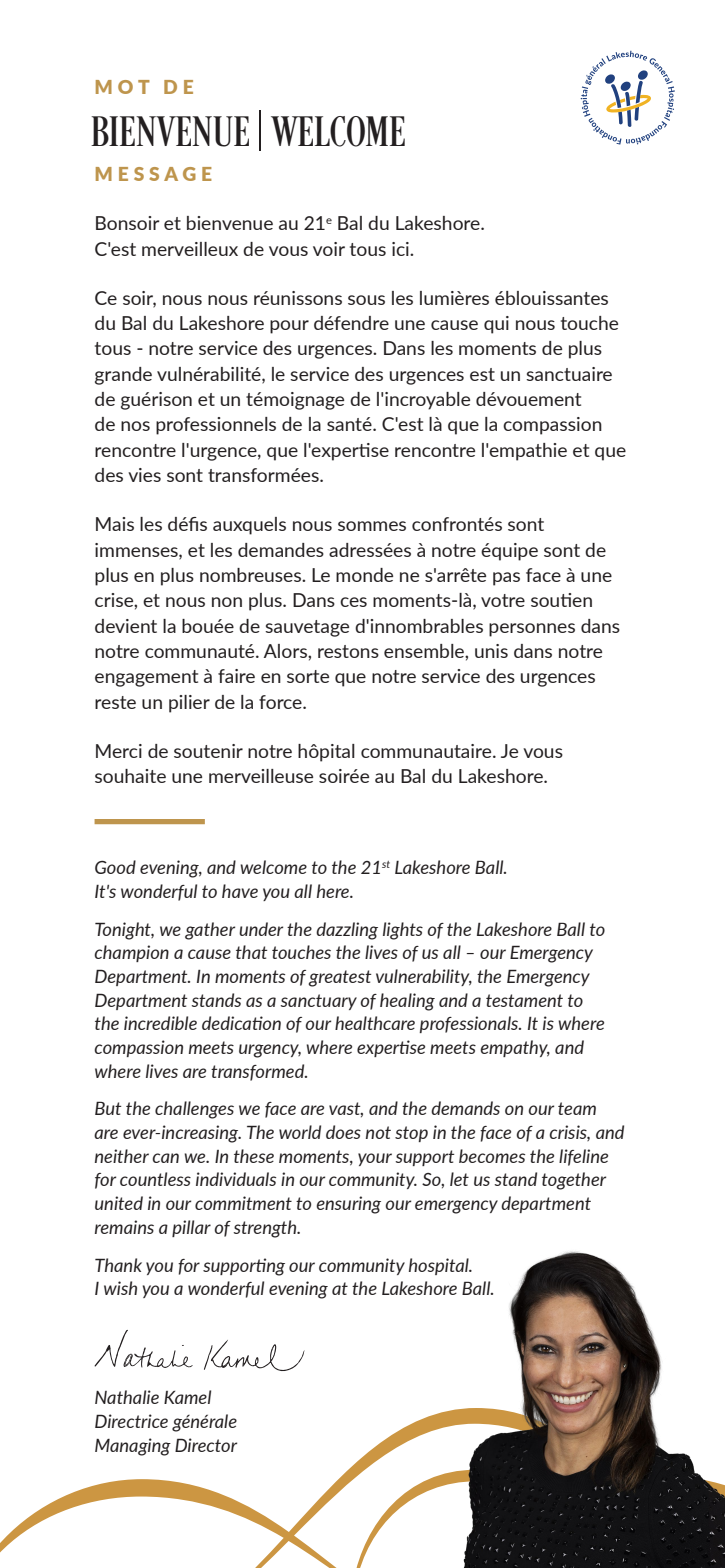
<style>
.page{position:relative;width:725px;height:1568px;background:#fff}
.page>*{position:absolute;margin:0;border:0;box-sizing:border-box;transform-origin:0 0}
.t1{font:43.75px "Desire Pro";letter-spacing:.025em;color:#231f20}
.t2{font:19.25px/25.4px "Lato";color:#231f20}
.t3{font:900 19.25px "Lato";letter-spacing:.25em;color:#be954d}
.t4{font:italic 18.38px/23.6px "Lato";color:#231f20}
.s1{font-size:59.5px}
</style>
<div class="page">
<svg style="left:0;top:1430px;width:399px;height:138px"></svg>
<svg style="left:203px;top:1339px;width:101px;height:33px"></svg>
<svg style="left:94px;top:1330px;width:99px;height:38px"></svg>
<div style="left:94px;top:819px;width:111px;height:5px;background:#be954d"></div>
<svg style="left:580px;top:51px;width:94px;height:94px"></svg>
<img style="left:399px;top:1251px;width:325px;height:317px">
<p class="t3" style="left:94px;top:73px;width:101px">MOT DE</p>
<h1 class="t1" style="left:91px;top:105px;width:316px">BIENVENUE <span class="s1">|</span> WELCOME</h1>
<p class="t3" style="left:94px;top:159px;width:119px">MESSAGE</p>
<p class="t2" style="left:94px;top:210px;width:392px">Bonsoir et bienvenue au 21<sup>e</sup> Bal du Lakeshore.<br>C'est merveilleux de vous voir tous ici.</p>
<p class="t2" style="left:95px;top:284px;width:533px">Ce soir, nous nous réunissons sous les lumières éblouissantes du Bal du Lakeshore pour défendre une cause qui nous touche tous - notre service des urgences. Dans les moments de plus grande vulnérabilité, le service des urgences est un sanctuaire de guérison et un témoignage de l'incroyable dévouement<br>de nos professionnels de la santé. C'est là que la compassion rencontre l'urgence, que l'expertise rencontre l'empathie et que des vies sont transformées.</p>
<p class="t2" style="left:95px;top:511px;width:527px">Mais les défis auxquels nous sommes confrontés sont immenses, et les demandes adressées à notre équipe sont de plus en plus nombreuses. Le monde ne s'arrête pas face à une crise, et nous non plus. Dans ces moments-là, votre soutien devient la bouée de sauvetage d'innombrables personnes dans notre communauté. Alors, restons ensemble, unis dans notre engagement à faire en sorte que notre service des urgences reste un pilier de la force.</p>
<p class="t2" style="left:95px;top:737px;width:470px">Merci de soutenir notre hôpital communautaire. Je vous souhaite une merveilleuse soirée au Bal du Lakeshore.</p>
<p class="t4" style="left:94px;top:855px;width:415px">Good evening, and welcome to the 21<sup>st</sup> Lakeshore Ball.<br>It's wonderful to have you all here.</p>
<p class="t4" style="left:95px;top:916px;width:512px">Tonight, we gather under the dazzling lights of the Lakeshore Ball to champion a cause that touches the lives of us all – our Emergency Department. In moments of greatest vulnerability, the Emergency Department stands as a sanctuary of healing and a testament to the incredible dedication of our healthcare professionals. It is where compassion meets urgency, where expertise meets empathy, and where lives are transformed.</p>
<p class="t4" style="left:95px;top:1096px;width:531px">But the challenges we face are vast, and the demands on our team are ever-increasing. The world does not stop in the face of a crisis, and neither can we. In these moments, your support becomes the lifeline for countless individuals in our community. So, let us stand together united in our commitment to ensuring our emergency department remains a pillar of strength.</p>
<p class="t4" style="left:95px;top:1252px;width:402px">Thank you for supporting our community hospital.<br>I wish you a wonderful evening at the Lakeshore Ball.</p>
<p class="t4" style="left:95px;top:1385px;width:144px">Nathalie Kamel<br>Directrice générale<br>Managing Director</p>
</div>
